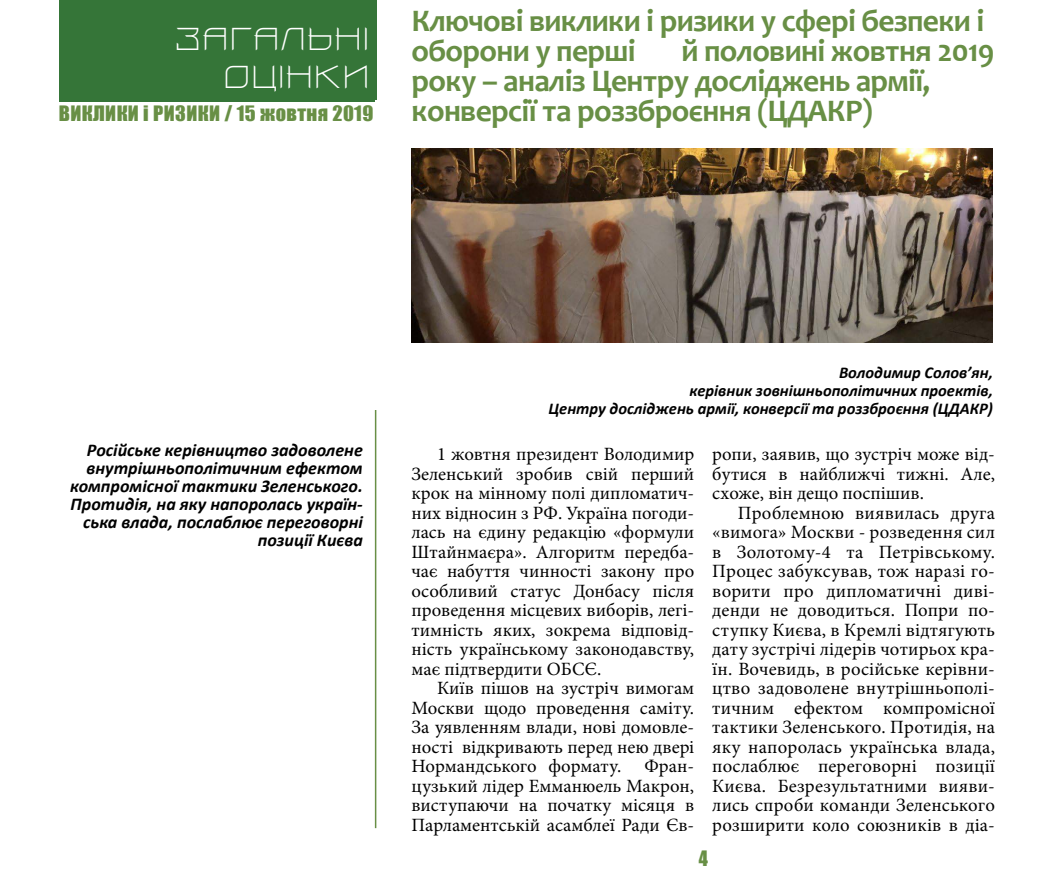
<style>
.page{position:relative;width:1063px;height:893px;background:#fff}
.page>*{position:absolute;margin:0;border:0;box-sizing:border-box;transform-origin:0 0}
.t1{font:700 31.5px/30px "Candara";letter-spacing:-.02em;color:#688f45}
.t2{font:31.5px/37.8px "Proun";color:#fff;text-align:right}
.t3{font:19.5px "Impact";letter-spacing:.02em;color:#688f45;scale:1.04 1}
.t4{font:19.5px "Impact";letter-spacing:.02em;color:#688f45;scale:.94 1}
.t5{font:18.75px/19.5px "Minion Pro";color:#000;text-align:justify}
.t6{font:italic 700 18px/18px "Calibri";color:#000;text-align:right}
.t7{font:italic 700 16.5px/18px "Calibri";color:#000;text-align:right}
</style>
<div class="page">
<div style="left:60px;top:0;width:315px;height:102px;background:#357538"></div>
<hr style="left:375px;top:133px;width:1px;height:695px;background:#688f45">
<div style="left:369px;top:133px;width:23px;height:277px;background:#fff"></div>
<img style="left:411px;top:149px;width:582px;height:193px">
<h1 class="t2" style="left:174px;top:22px;width:198px">Загальні оцінки</h1>
<p class="t3" style="left:59px;top:98px;width:304px">ВИКЛИКИ і РИЗИКИ / 15 жовтня 2019</p>
<h1 class="t1" style="left:412px;top:6px;width:574px">Ключові виклики і ризики у сфері безпеки і оборони у перші</h1>
<h1 class="t1" style="left:412px;top:36px;width:584px;text-indent:270px">й половині жовтня 2019 року – аналіз Центру досліджень армії, конверсії та роззброєння (ЦДАКР)</h1>
<p class="t6" style="left:70px;top:441px;width:294px">Російське керівництво задоволене внутрішньополітичним ефектом компромісної тактики Зеленського.<br>Протидія, на яку напоролась україн&shy;ська влада, послаблює переговорні позиції Києва</p>
<p class="t7" style="left:549px;top:363px;width:446px">Володимир Солов’ян,<br>керівник зовнішньополітичних проектів,<br>Центру досліджень армії, конверсії та роззброєння (ЦДАКР)</p>
<p class="t5" style="left:412px;top:444px;width:284px;text-indent:26px">1 жовтня президент Володимир Зеленський зробив свій перший крок на мінному полі дипломатич&shy;них відносин з РФ. Україна погоди&shy;лась на єдину редакцію «формули Штайнмаєра». Алгоритм передба&shy;чає набуття чинності закону про особливий статус Донбасу після проведення місцевих виборів, легі&shy;тимність яких, зокрема відповід&shy;ність українському законодавству, має підтвердити ОБСЄ.</p>
<p class="t5" style="left:412px;top:678px;width:284px;text-indent:26px">Київ пішов на зустріч вимогам Москви щодо проведення саміту.<br>За уявленням влади, нові домовле&shy;ності відкривають перед нею двері Нормандського формату. Фран&shy;цузький лідер Емманюель Макрон, виступаючи на початку місяця в Парламентській асамблеї Ради Єв-</p>
<p class="t5" style="left:712px;top:444px;width:284px">ропи, заявив, що зустріч може від&shy;бутися в найближчі тижні. Але, схоже, він дещо поспішив.</p>
<p class="t5" style="left:712px;top:503px;width:284px;text-indent:26px">Проблемною виявилась друга «вимога» Москви - розведення сил в Золотому-4 та Петрівському.<br>Процес забуксував, тож наразі го&shy;ворити про дипломатичні диві&shy;денди не доводиться. Попри по&shy;ступку Києва, в Кремлі відтягують дату зустрічі лідерів чотирьох кра&shy;їн. Вочевидь, в російське керівни&shy;цтво задоволене внутрішньополі&shy;тичним ефектом компромісної тактики Зеленського. Протидія, на яку напоролась українська влада, послаблює переговорні позиції Києва. Безрезультатними вияви&shy;лись спроби команди Зеленського розширити коло союзників в діа-</p>
<p class="t4" style="left:699px;top:843px;width:11px">4</p>
</div>
